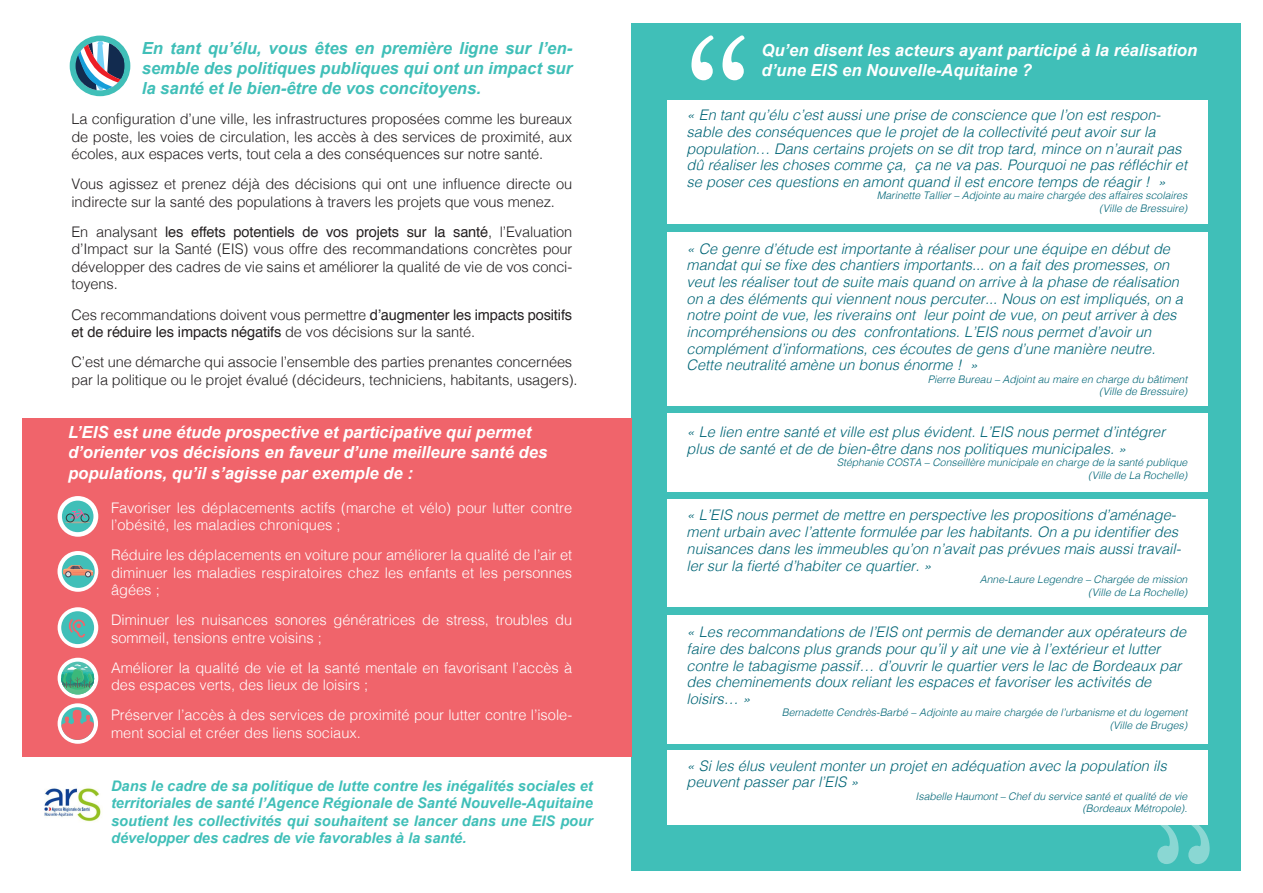
<style>
.page{position:relative;width:1263px;height:893px;background:#fff}
.page>*{position:absolute;margin:0;border:0;box-sizing:border-box;transform-origin:0 0}
.t1{font:italic 700 16.65px/20px "Arial";color:#fff}
.t2{font:italic 700 16.65px/20px "Arial";color:#40bfb8;text-align:justify}
.t3{font:italic 300 14.55px/16.6px "Helvetica";color:#006576}
.t4{font:300 14.55px/17.5px "Helvetica";letter-spacing:-.01em;color:#231f20}
.t5{font:300 14.55px/17.5px "Helvetica";color:#fff}
.t6{font:italic 700 14.55px/17.5px "Arial";color:#40bfb8;text-align:justify}
.t7{font:italic 300 10.35px/12.5px "Helvetica";color:#006576;text-align:right}
.s1{font-weight:400}
</style>
<div class="page">
<div style="left:631px;top:0;width:632px;height:893px;background:#40bfb8"></div>
<div style="left:667px;top:100px;width:541px;height:124px;background:#fff"></div>
<div style="left:667px;top:232px;width:541px;height:174px;background:#fff"></div>
<div style="left:667px;top:413px;width:541px;height:79px;background:#fff"></div>
<div style="left:667px;top:500px;width:541px;height:107px;background:#fff"></div>
<div style="left:667px;top:615px;width:541px;height:128px;background:#fff"></div>
<div style="left:667px;top:750px;width:541px;height:74px;background:#fff"></div>
<div style="left:11px;top:418px;width:620px;height:339px;background:#f0646b"></div>
<div style="left:70px;top:36px;width:60px;height:60px;background:#40bfb8;border-radius:50%"></div>
<svg style="left:76px;top:41px;width:48px;height:49px"></svg>
<svg style="left:58px;top:496px;width:40px;height:41px"></svg>
<div style="left:62px;top:501px;width:31px;height:31px;background:#40bfb8;border-radius:50%"></div>
<svg style="left:65px;top:509px;width:25px;height:14px"></svg>
<div style="left:58px;top:607px;width:40px;height:41px;background:#fff;border-radius:50%"></div>
<div style="left:61px;top:611px;width:33px;height:33px;background:#40bfb8;border-radius:50%"></div>
<svg style="left:69px;top:619px;width:16px;height:18px"></svg>
<svg style="left:58px;top:658px;width:40px;height:40px"></svg>
<div style="left:61px;top:662px;width:33px;height:32px;background:#51c0b1;border-radius:50%"></div>
<svg style="left:61px;top:664px;width:33px;height:30px"></svg>
<div style="left:58px;top:703px;width:40px;height:41px;background:#fff;border-radius:50%"></div>
<svg style="left:61px;top:707px;width:33px;height:33px"></svg>
<svg style="left:61px;top:709px;width:33px;height:31px"></svg>
<svg style="left:691px;top:35px;width:22px;height:45px"></svg>
<svg style="left:722px;top:35px;width:22px;height:45px"></svg>
<svg style="left:1188px;top:824px;width:22px;height:40px"></svg>
<svg style="left:1157px;top:824px;width:21px;height:40px"></svg>
<img style="left:44px;top:788px;width:58px;height:34px">
<svg style="left:58px;top:551px;width:40px;height:41px"></svg>
<div style="left:62px;top:555px;width:33px;height:33px;background:#40bfb8;border-radius:50%"></div>
<svg style="left:63px;top:565px;width:30px;height:12px"></svg>
<div style="left:0;top:0;width:1263px;height:22px;background:#fff"></div>
<div style="left:0;top:871px;width:1263px;height:22px;background:#fff"></div>
<div style="left:1242px;top:0;width:21px;height:893px;background:#fff"></div>
<div style="left:0;top:0;width:21px;height:893px;background:#fff"></div>
<p class="t2" style="left:142px;top:38px;width:432px">En tant qu’élu, vous êtes en première ligne sur l’en&shy;semble des politiques publiques qui ont un impact sur la santé et le bien-être de vos concitoyens.</p>
<p class="t4" style="left:72px;top:109px;width:502px;text-align:justify">La configuration d’une ville, les infrastructures proposées comme les bureaux de poste, les voies de circulation, les accès à des services de proximité, aux écoles, aux espaces verts, tout cela a des conséquences sur notre santé.</p>
<p class="t4" style="left:72px;top:174px;width:502px">Vous agissez et prenez déjà des décisions qui ont une influence directe ou indirecte sur la santé des populations à travers les projets que vous menez.</p>
<p class="t4" style="left:72px;top:222px;width:502px;text-align:justify">En analysant <span class="s1">les effets potentiels de vos projets sur la santé</span>, l’Evaluation d’Impact sur la Santé (EIS) vous offre des recommandations concrètes pour développer des cadres de vie sains et améliorer la qualité de vie de vos conci&shy;toyens.</p>
<p class="t4" style="left:72px;top:305px;width:502px">Ces recommandations doivent vous permettre <span class="s1">d’augmenter les impacts positifs et de réduire les impacts négatifs</span> de vos décisions sur la santé.</p>
<p class="t4" style="left:72px;top:352px;width:508px">C’est une démarche qui associe l’ensemble des parties prenantes concernées par la politique ou le projet évalué (décideurs, techniciens, habitants, usagers).</p>
<p class="t1" style="left:68px;top:423px;width:481px">L’EIS est une étude prospective et participative qui permet d’orienter vos décisions en faveur d’une meilleure santé des populations, qu’il s’agisse par exemple de :</p>
<p class="t5" style="left:111px;top:498px;width:463px">Favoriser les déplacements actifs (marche et vélo) pour lutter contre l’obésité, les maladies chroniques ;</p>
<p class="t5" style="left:111px;top:545px;width:463px;text-align:justify">Réduire les déplacements en voiture pour améliorer la qualité de l’air et diminuer les maladies respiratoires chez les enfants et les personnes âgées ;</p>
<p class="t5" style="left:111px;top:610px;width:463px">Diminuer les nuisances sonores génératrices de stress, troubles du sommeil, tensions entre voisins ;</p>
<p class="t5" style="left:111px;top:658px;width:463px">Améliorer la qualité de vie et la santé mentale en favorisant l’accès à des espaces verts, des lieux de loisirs ;</p>
<p class="t5" style="left:111px;top:705px;width:463px">Préserver l’accès à des services de proximité pour lutter contre l’isole&shy;ment social et créer des liens sociaux.</p>
<p class="t6" style="left:111px;top:777px;width:483px">Dans le cadre de sa politique de lutte contre les inégalités sociales et territoriales de santé l’Agence Régionale de Santé Nouvelle-Aquitaine soutient les collectivités qui souhaitent se lancer dans une EIS pour développer des cadres de vie favorables à la santé.</p>
<p class="t1" style="left:761px;top:40px;width:437px">Qu’en disent les acteurs ayant participé à la réalisation d’une EIS en Nouvelle-Aquitaine ?</p>
<p class="t3" style="left:687px;top:106px;width:502px">« En tant qu’élu c’est aussi une prise de conscience que l’on est respon&shy;sable des conséquences que le projet de la collectivité peut avoir sur la population… Dans certains projets on se dit trop tard, mince on n’aurait pas dû réaliser les choses comme ça, ça ne va pas. Pourquoi ne pas réfléchir et se poser ces questions en amont quand il est encore temps de réagir ! »</p>
<p class="t7" style="left:877px;top:189px;width:312px">Marinette Tallier – Adjointe au maire chargée des affaires scolaires (Ville de Bressuire)</p>
<p class="t3" style="left:687px;top:239px;width:498px">« Ce genre d’étude est importante à réaliser pour une équipe en début de mandat qui se fixe des chantiers importants... on a fait des promesses, on veut les réaliser tout de suite mais quand on arrive à la phase de réalisation on a des éléments qui viennent nous percuter... Nous on est impliqués, on a notre point de vue, les riverains ont leur point de vue, on peut arriver à des incompréhensions ou des confrontations. L’EIS nous permet d’avoir un complément d’informations, ces écoutes de gens d’une manière neutre.<br>Cette neutralité amène un bonus énorme ! »</p>
<p class="t7" style="left:928px;top:372px;width:261px">Pierre Bureau – Adjoint au maire en charge du bâtiment (Ville de Bressuire)</p>
<p class="t3" style="left:687px;top:423px;width:480px">« Le lien entre santé et ville est plus évident. L’EIS nous permet d’intégrer plus de santé et de de bien-être dans nos politiques municipales. »</p>
<p class="t7" style="left:837px;top:456px;width:352px">Stéphanie COSTA – Conseillère municipale en charge de la santé publique (Ville de La Rochelle)</p>
<p class="t3" style="left:687px;top:506px;width:496px">« L’EIS nous permet de mettre en perspective les propositions d’aménage&shy;ment urbain avec l’attente formulée par les habitants. On a pu identifier des nuisances dans les immeubles qu’on n’avait pas prévues mais aussi travail&shy;ler sur la fierté d’habiter ce quartier. »</p>
<p class="t7" style="left:980px;top:572px;width:209px">Anne-Laure Legendre – Chargée de mission (Ville de La Rochelle)</p>
<p class="t3" style="left:687px;top:623px;width:501px">« Les recommandations de l’EIS ont permis de demander aux opérateurs de faire des balcons plus grands pour qu’il y ait une vie à l’extérieur et lutter contre le tabagisme passif… d’ouvrir le quartier vers le lac de Bordeaux par des cheminements doux reliant les espaces et favoriser les activités de loisirs… »</p>
<p class="t7" style="left:782px;top:706px;width:407px">Bernadette Cendrès-Barbé – Adjointe au maire chargée de l’urbanisme et du logement (Ville de Bruges)</p>
<p class="t3" style="left:687px;top:756px;width:482px">« Si les élus veulent monter un projet en adéquation avec la population ils peuvent passer par l’EIS »</p>
<p class="t7" style="left:915px;top:789px;width:273px">Isabelle Haumont – Chef du service santé et qualité de vie (Bordeaux Métropole).</p>
</div>
